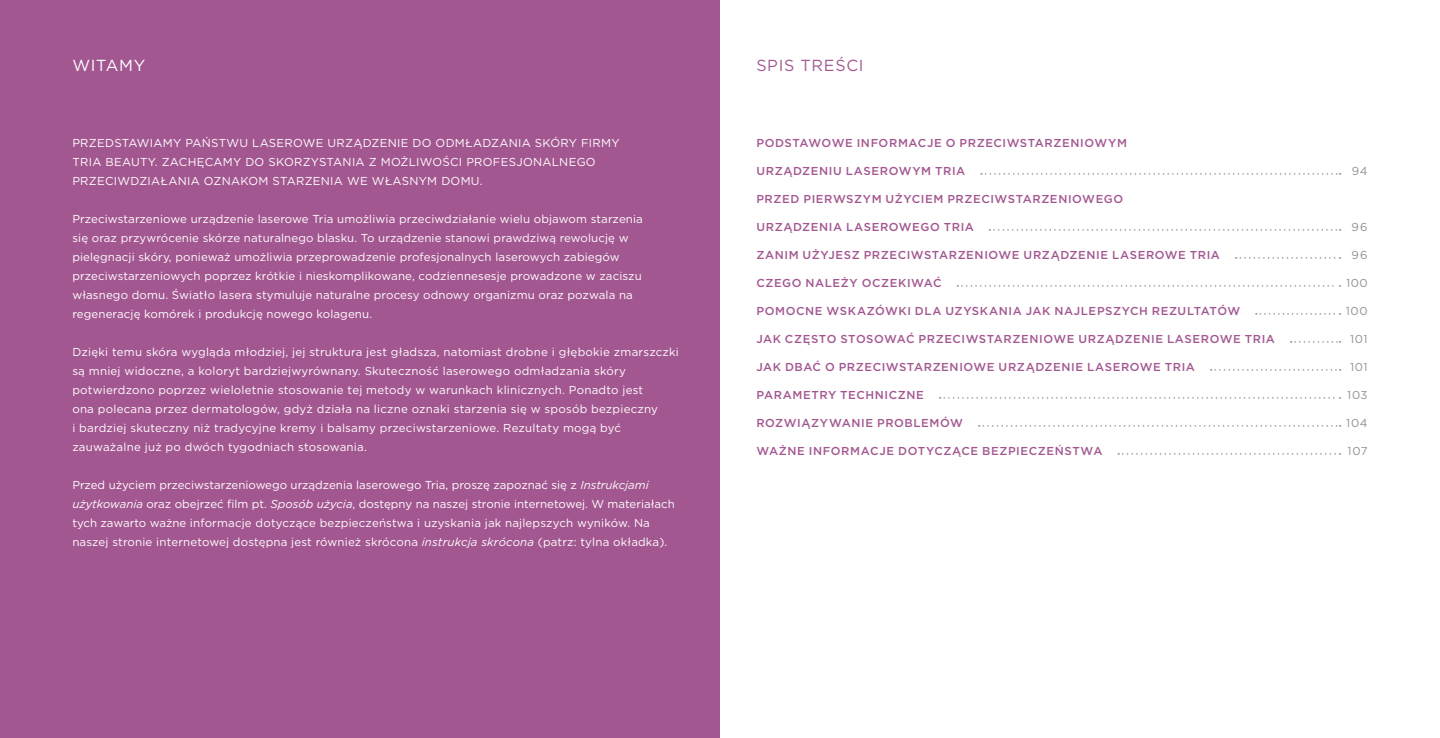
<style>
.page{position:relative;width:1440px;height:738px;background:#fff}
.page>*{position:absolute;margin:0;border:0;box-sizing:border-box;transform-origin:0 0}
.t1{font:16px "Gotham";letter-spacing:.045em;color:#a35790}
.t2{font:16px "Gotham";letter-spacing:.045em;color:#fff}
.t3{font:11.6px/19px "Gotham";letter-spacing:.01em;color:#fff}
.t4{font:500 11.6px "Gotham";letter-spacing:.05em;color:#a35790}
.t5{font:11.6px "Gotham";letter-spacing:.06em;color:#919195}
.s1{font-style:italic}
</style>
<div class="page">
<div style="left:0;top:0;width:720px;height:738px;background:#a35790"></div>
<svg style="left:981px;top:173px;width:360px;height:2px"></svg>
<svg style="left:989px;top:229px;width:352px;height:2px"></svg>
<svg style="left:1236px;top:257px;width:105px;height:2px"></svg>
<svg style="left:957px;top:285px;width:384px;height:2px"></svg>
<svg style="left:1256px;top:313px;width:85px;height:2px"></svg>
<svg style="left:1291px;top:341px;width:50px;height:2px"></svg>
<svg style="left:1211px;top:369px;width:130px;height:2px"></svg>
<svg style="left:940px;top:397px;width:401px;height:2px"></svg>
<svg style="left:979px;top:425px;width:362px;height:2px"></svg>
<svg style="left:1118px;top:453px;width:223px;height:2px"></svg>
<h1 class="t2" style="left:72px;top:55px;width:74px">WITAMY</h1>
<p class="t3" style="left:72px;top:133px;width:549px">PRZEDSTAWIAMY PAŃSTWU LASEROWE URZĄDZENIE DO ODMŁADZANIA SKÓRY FIRMY<br>TRIA BEAUTY. ZACHĘCAMY DO SKORZYSTANIA Z MOŻLIWOŚCI PROFESJONALNEGO<br>PRZECIWDZIAŁANIA OZNAKOM STARZENIA WE WŁASNYM DOMU.</p>
<p class="t3" style="left:72px;top:209px;width:572px">Przeciwstarzeniowe urządzenie laserowe Tria umożliwia przeciwdziałanie wielu objawom starzenia się oraz przywrócenie skórze naturalnego blasku. To urządzenie stanowi prawdziwą rewolucję w pielęgnacji skóry, ponieważ umożliwia przeprowadzenie profesjonalnych laserowych zabiegów przeciwstarzeniowych poprzez krótkie i nieskomplikowane, codziennesesje prowadzone w zaciszu własnego domu. Światło lasera stymuluje naturalne procesy odnowy organizmu oraz pozwala na regenerację komórek i produkcję nowego kolagenu.</p>
<p class="t3" style="left:72px;top:342px;width:608px">Dzięki temu skóra wygląda młodziej, jej struktura jest gładsza, natomiast drobne i głębokie zmarszczki są mniej widoczne, a koloryt bardziejwyrównany. Skuteczność laserowego odmładzania skóry potwierdzono poprzez wieloletnie stosowanie tej metody w warunkach klinicznych. Ponadto jest<br>ona polecana przez dermatologów, gdyż działa na liczne oznaki starzenia się w sposób bezpieczny<br>i bardziej skuteczny niż tradycyjne kremy i balsamy przeciwstarzeniowe. Rezultaty mogą być zauważalne już po dwóch tygodniach stosowania.</p>
<p class="t3" style="left:72px;top:475px;width:604px">Przed użyciem przeciwstarzeniowego urządzenia laserowego Tria, proszę zapoznać się z <span class="s1">Instrukcjami użytkowania</span> oraz obejrzeć film pt. <span class="s1">Sposób użycia</span>, dostępny na naszej stronie internetowej. W materiałach tych zawarto ważne informacje dotyczące bezpieczeństwa i uzyskania jak najlepszych wyników. Na naszej stronie internetowej dostępna jest również skrócona <span class="s1">instrukcja skrócona</span> (patrz: tylna okładka).</p>
<h1 class="t1" style="left:756px;top:55px;width:109px">SPIS TREŚCI</h1>
<p class="t4" style="left:756px;top:135px;width:372px">PODSTAWOWE INFORMACJE O PRZECIWSTARZENIOWYM</p>
<p class="t4" style="left:756px;top:163px;width:210px">URZĄDZENIU LASEROWYM TRIA</p>
<p class="t5" style="left:1352px;top:163px;width:17px">94</p>
<p class="t4" style="left:756px;top:191px;width:368px">PRZED PIERWSZYM UŻYCIEM PRZECIWSTARZENIOWEGO</p>
<p class="t4" style="left:756px;top:219px;width:219px">URZĄDZENIA LASEROWEGO TRIA</p>
<p class="t5" style="left:1352px;top:219px;width:18px">96</p>
<p class="t4" style="left:756px;top:247px;width:465px">ZANIM UŻYJESZ PRZECIWSTARZENIOWE URZĄDZENIE LASEROWE TRIA</p>
<p class="t5" style="left:1352px;top:247px;width:18px">96</p>
<p class="t4" style="left:756px;top:275px;width:187px">CZEGO NALEŻY OCZEKIWAĆ</p>
<p class="t5" style="left:1346px;top:275px;width:23px">100</p>
<p class="t4" style="left:756px;top:303px;width:485px">POMOCNE WSKAZÓWKI DLA UZYSKANIA JAK NAJLEPSZYCH REZULTATÓW</p>
<p class="t5" style="left:1346px;top:303px;width:23px">100</p>
<p class="t4" style="left:756px;top:331px;width:520px">JAK CZĘSTO STOSOWAĆ PRZECIWSTARZENIOWE URZĄDZENIE LASEROWE TRIA</p>
<p class="t5" style="left:1350px;top:331px;width:19px">101</p>
<p class="t4" style="left:756px;top:359px;width:440px">JAK DBAĆ O PRZECIWSTARZENIOWE URZĄDZENIE LASEROWE TRIA</p>
<p class="t5" style="left:1350px;top:359px;width:19px">101</p>
<p class="t4" style="left:756px;top:387px;width:169px">PARAMETRY TECHNICZNE</p>
<p class="t5" style="left:1347px;top:387px;width:22px">103</p>
<p class="t4" style="left:756px;top:415px;width:208px">ROZWIĄZYWANIE PROBLEMÓW</p>
<p class="t5" style="left:1346px;top:415px;width:23px">104</p>
<p class="t4" style="left:756px;top:443px;width:348px">WAŻNE INFORMACJE DOTYCZĄCE BEZPIECZEŃSTWA</p>
<p class="t5" style="left:1348px;top:443px;width:22px">107</p>
</div>
